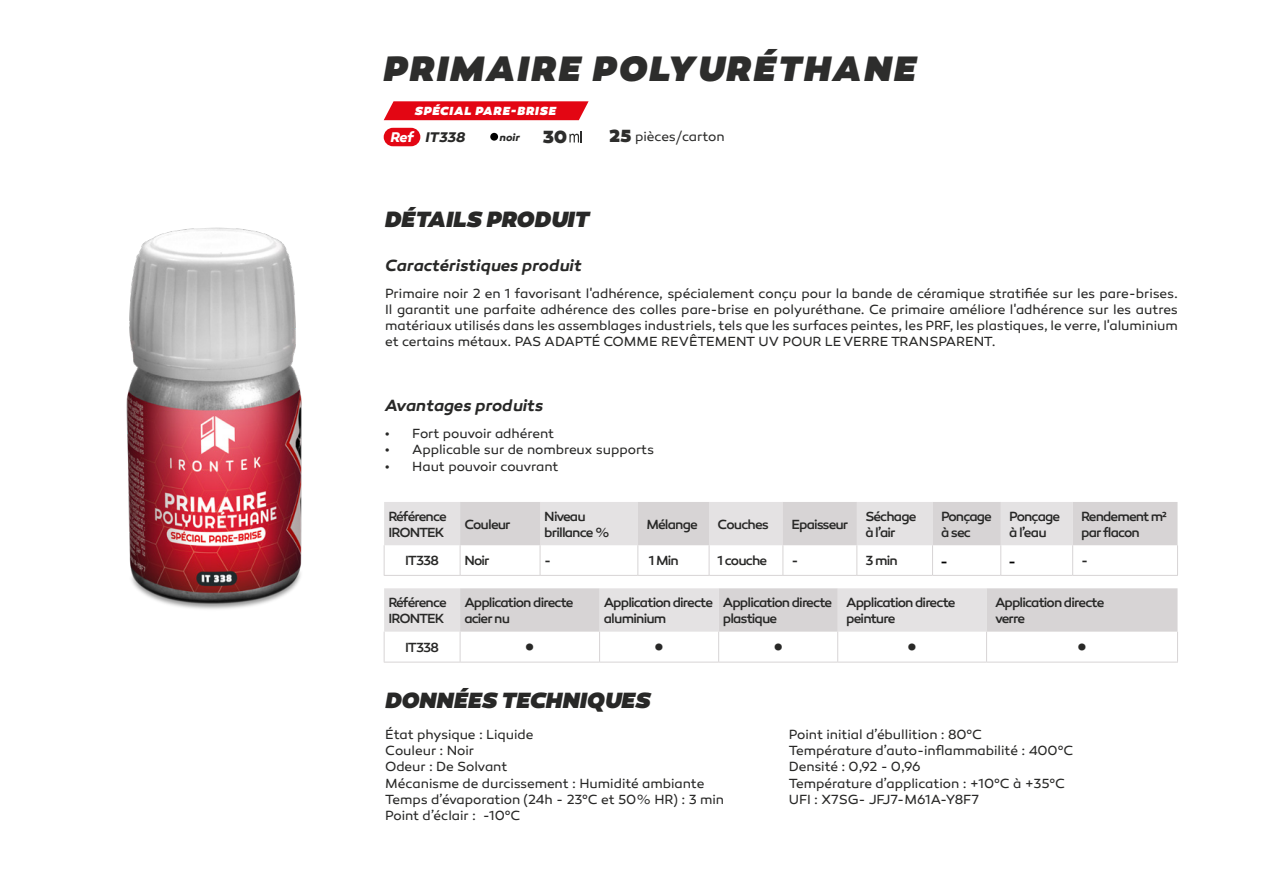
<style>
.page{position:relative;width:1263px;height:893px;background:#fff}
.page>*{position:absolute;margin:0;border:0;box-sizing:border-box;transform-origin:0 0}
.t1{font:italic 900 36px "Canaro";letter-spacing:.07em;color:#2d2d2c}
.t2{font:500 27px "Canaro";color:#282827}
.t3{font:italic 900 22.5px "Canaro";letter-spacing:.01em;color:#282827}
.t4{font:18px "Arial";color:#000}
.t5{font:900 18px "Canaro";color:#2d2d2c}
.t6{font:italic 600 16.5px "Canaro";letter-spacing:-.005em;color:#282827}
.t7{font:italic 700 14.25px "Canaro";letter-spacing:-.005em;color:#282827}
.t8{font:13.5px/16.2px "Canaro";letter-spacing:-.005em;color:#282827}
.t9{font:500 13.5px/16.2px "Canaro";letter-spacing:-.065em;color:#282827}
.t10{font:13.5px "Canaro";letter-spacing:-.005em;color:#2d2d2c}
.t11{font:italic 900 12px "Canaro";letter-spacing:.07em;color:#fff}
.t12{font:italic 700 10.5px "Canaro";color:#282827}
.s1{color:#fff}
.s2{font-weight:900;font-size:18px}
</style>
<div class="page">
<div style="left:384px;top:502px;width:793px;height:43px;background:#dddadb"></div>
<hr style="left:384px;top:545px;width:1px;height:30px;background:#d7d4d5">
<hr style="left:460px;top:545px;width:1px;height:30px;background:#d7d4d5">
<hr style="left:540px;top:545px;width:1px;height:30px;background:#d7d4d5">
<hr style="left:637px;top:545px;width:1px;height:30px;background:#d7d4d5">
<hr style="left:709px;top:545px;width:1px;height:30px;background:#d7d4d5">
<hr style="left:782px;top:545px;width:1px;height:30px;background:#d7d4d5">
<hr style="left:856px;top:545px;width:1px;height:30px;background:#d7d4d5">
<hr style="left:932px;top:545px;width:1px;height:30px;background:#d7d4d5">
<hr style="left:1000px;top:545px;width:1px;height:30px;background:#d7d4d5">
<hr style="left:1072px;top:545px;width:1px;height:30px;background:#d7d4d5">
<hr style="left:1177px;top:545px;width:1px;height:30px;background:#d7d4d5">
<hr style="left:384px;top:575px;width:76px;height:1px;background:#d7d4d5">
<hr style="left:460px;top:575px;width:80px;height:1px;background:#d7d4d5">
<hr style="left:540px;top:575px;width:98px;height:1px;background:#d7d4d5">
<hr style="left:638px;top:575px;width:71px;height:1px;background:#d7d4d5">
<hr style="left:709px;top:575px;width:74px;height:1px;background:#d7d4d5">
<hr style="left:783px;top:575px;width:74px;height:1px;background:#d7d4d5">
<hr style="left:857px;top:575px;width:75px;height:1px;background:#d7d4d5">
<hr style="left:932px;top:575px;width:69px;height:1px;background:#d7d4d5">
<hr style="left:1001px;top:575px;width:72px;height:1px;background:#d7d4d5">
<hr style="left:1073px;top:575px;width:105px;height:1px;background:#d7d4d5">
<svg style="left:384px;top:588px;width:793px;height:44px;background:#dddadb"></svg>
<hr style="left:384px;top:632px;width:1px;height:30px;background:#d7d4d5">
<hr style="left:460px;top:632px;width:1px;height:30px;background:#d7d4d5">
<hr style="left:599px;top:632px;width:1px;height:30px;background:#d7d4d5">
<hr style="left:718px;top:632px;width:1px;height:30px;background:#d7d4d5">
<hr style="left:837px;top:632px;width:1px;height:30px;background:#d7d4d5">
<hr style="left:986px;top:632px;width:1px;height:30px;background:#d7d4d5">
<hr style="left:1177px;top:632px;width:1px;height:30px;background:#d7d4d5">
<hr style="left:384px;top:662px;width:76px;height:1px;background:#d7d4d5">
<hr style="left:460px;top:662px;width:140px;height:1px;background:#d7d4d5">
<hr style="left:600px;top:662px;width:119px;height:1px;background:#d7d4d5">
<hr style="left:719px;top:662px;width:119px;height:1px;background:#d7d4d5">
<hr style="left:838px;top:662px;width:148px;height:1px;background:#d7d4d5">
<hr style="left:986px;top:662px;width:192px;height:1px;background:#d7d4d5">
<div style="left:384px;top:128px;width:36px;height:18px;background:#e30613;border-radius:9px"></div>
<div style="left:490px;top:133px;width:8px;height:8px;background:#000;border-radius:50%"></div>
<svg style="left:569px;top:131px;width:13px;height:11px"></svg>
<svg style="left:384px;top:101px;width:205px;height:19px;background:#e41622"></svg>
<img style="left:126px;top:227px;width:176px;height:382px">
<h1 class="t1" style="left:384px;top:45px;width:534px">PRIMAIRE POLYURÉTHANE</h1>
<p class="t11" style="left:415px;top:103px;width:143px">SPÉCIAL PARE-BRISE</p>
<p class="t7" style="left:390px;top:129px;width:77px"><span class="s1">Ref</span> IT338</p>
<p class="t12" style="left:500px;top:131px;width:22px">noir</p>
<h3 class="t5" style="left:543px;top:125px;width:26px">30</h3>
<p class="t10" style="left:609px;top:129px;width:117px"><span class="s2">25</span> pièces/carton</p>
<h3 class="t3" style="left:385px;top:205px;width:206px">DÉTAILS PRODUIT</h3>
<p class="t6" style="left:385px;top:255px;width:198px">Caractéristiques produit</p>
<p class="t8" style="left:385px;top:285px;width:794px;text-align:justify">Primaire noir 2 en 1 favorisant l'adhérence, spécialement conçu pour la bande de céramique stratifiée sur les pare-brises.<br>Il garantit une parfaite adhérence des colles pare-brise en polyuréthane. Ce primaire améliore l'adhérence sur les autres matériaux utilisés dans les assemblages industriels, tels que les surfaces peintes, les PRF, les plastiques, le verre, l'aluminium et certains métaux. PAS ADAPTÉ COMME REVÊTEMENT UV POUR LE VERRE TRANSPARENT.</p>
<p class="t6" style="left:385px;top:395px;width:160px">Avantages produits</p>
<p class="t8" style="left:385px;top:426px;width:170px">• Fort pouvoir adhérent</p>
<p class="t8" style="left:385px;top:442px;width:270px">• Applicable sur de nombreux supports</p>
<p class="t8" style="left:385px;top:458px;width:175px">• Haut pouvoir couvrant</p>
<p class="t9" style="left:388px;top:508px;width:60px">Référence<br>IRONTEK</p>
<p class="t9" style="left:464px;top:516px;width:48px">Couleur</p>
<p class="t9" style="left:544px;top:508px;width:67px">Niveau brillance %</p>
<p class="t9" style="left:646px;top:516px;width:53px">Mélange</p>
<p class="t9" style="left:718px;top:516px;width:53px">Couches</p>
<p class="t9" style="left:791px;top:516px;width:58px">Epaisseur</p>
<p class="t9" style="left:865px;top:508px;width:52px">Séchage à l’air</p>
<p class="t9" style="left:941px;top:508px;width:52px">Ponçage à sec</p>
<p class="t9" style="left:1009px;top:508px;width:52px">Ponçage à l’eau</p>
<p class="t9" style="left:1081px;top:508px;width:87px">Rendement m² par flacon</p>
<p class="t9" style="left:405px;top:553px;width:35px">IT338</p>
<p class="t9" style="left:464px;top:553px;width:27px">Noir</p>
<p class="t9" style="left:544px;top:553px;width:9px">-</p>
<p class="t9" style="left:649px;top:553px;width:32px">1 Min</p>
<p class="t9" style="left:718px;top:553px;width:51px">1 couche</p>
<p class="t9" style="left:791px;top:553px;width:9px">-</p>
<p class="t9" style="left:865px;top:553px;width:34px">3 min</p>
<h3 class="t4" style="left:941px;top:548px;width:7px">-</h3>
<h3 class="t4" style="left:1009px;top:548px;width:7px">-</h3>
<p class="t9" style="left:1081px;top:553px;width:9px">-</p>
<p class="t9" style="left:388px;top:594px;width:60px">Référence<br>IRONTEK</p>
<p class="t9" style="left:464px;top:594px;width:111px">Application directe acier nu</p>
<p class="t9" style="left:604px;top:594px;width:111px">Application directe aluminium</p>
<p class="t9" style="left:723px;top:594px;width:111px">Application directe plastique</p>
<p class="t9" style="left:846px;top:594px;width:111px">Application directe peinture</p>
<p class="t9" style="left:995px;top:594px;width:111px">Application directe verre</p>
<p class="t9" style="left:405px;top:639px;width:35px">IT338</p>
<h2 class="t2" style="left:525px;top:629px;width:11px">•</h2>
<h2 class="t2" style="left:655px;top:629px;width:11px">•</h2>
<h2 class="t2" style="left:774px;top:629px;width:11px">•</h2>
<h2 class="t2" style="left:908px;top:629px;width:11px">•</h2>
<h2 class="t2" style="left:1077px;top:629px;width:11px">•</h2>
<h3 class="t3" style="left:385px;top:686px;width:267px">DONNÉES TECHNIQUES</h3>
<p class="t8" style="left:385px;top:726px;width:340px">État physique : Liquide<br>Couleur : Noir<br>Odeur : De Solvant<br>Mécanisme de durcissement : Humidité ambiante<br>Temps d’évaporation (24h - 23°C et 50% HR) : 3 min<br>Point d’éclair : -10°C</p>
<p class="t8" style="left:789px;top:726px;width:286px">Point initial d’ébullition : 80°C<br>Température d’auto-inflammabilité : 400°C Densité : 0,92 - 0,96<br>Température d’application : +10°C à +35°C UFI : X7SG- JFJ7-M61A-Y8F7</p>
</div>
